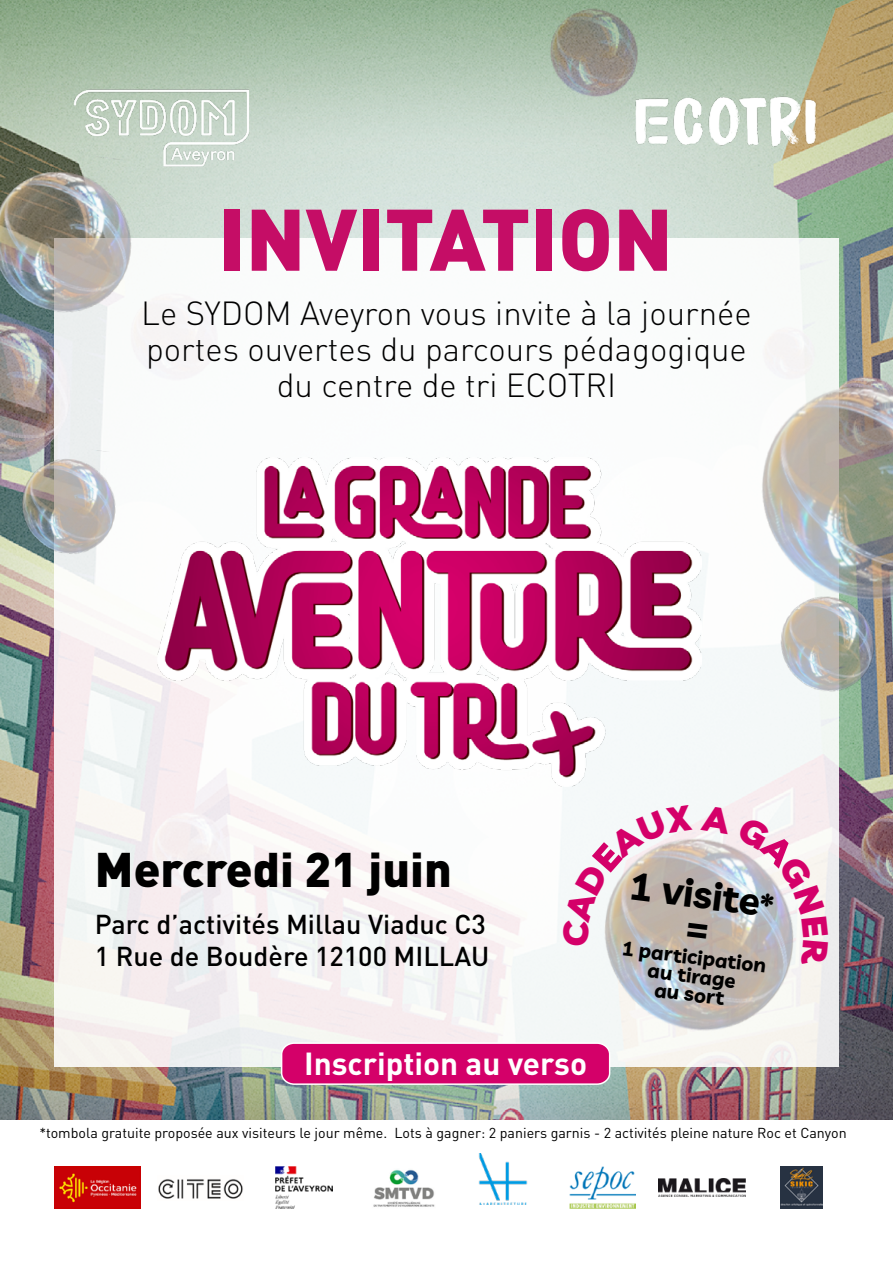
<style>
.page{position:relative;width:893px;height:1263px;background:#fff}
.page>*{position:absolute;margin:0;border:0;box-sizing:border-box;transform-origin:0 0}
.t1{font:900 85.8px "DINOT";color:#c50d66}
.t2{font:900 48px "DINOT";color:#000}
.t3{font:700 38.85px "Livvic";color:#000}
.t4{font:300 33px/36px "DINOT";color:#000;text-align:center}
.t5{font:700 31.5px "DINOT";color:#fff}
.t6{font:500 27px/32.4px "DINOT";color:#000}
.t7{font:700 20.25px/18.6px "Livvic";color:#000;text-align:center}
.t8{font:14.25px "DINOT";color:#000}
.s1{font-size:30.45px}
</style>
<div class="page">
<img style="left:0;top:0;width:893px;height:1119px">
<img style="left:625px;top:80px;width:205px;height:83px">
<img style="left:54px;top:54px;width:233px;height:134px">
<div style="left:54px;top:238px;width:785px;height:828px;background:linear-gradient(to bottom,#fcfefd,#f4f1f2)"></div>
<img style="left:158px;top:458px;width:544px;height:329px">
<svg style="left:280px;top:1042px;width:331px;height:44px;background:#d51b77"></svg>
<img style="left:54px;top:1166px;width:86px;height:43px">
<img style="left:158px;top:1179px;width:85px;height:20px">
<img style="left:276px;top:1166px;width:56px;height:43px">
<img style="left:373px;top:1169px;width:62px;height:38px">
<img style="left:478px;top:1154px;width:50px;height:50px">
<img style="left:570px;top:1166px;width:65px;height:43px">
<img style="left:659px;top:1178px;width:86px;height:19px">
<img style="left:780px;top:1166px;width:43px;height:43px">
<img style="left:589px;top:966px;width:239px;height:85px">
<img style="left:745px;top:357px;width:148px;height:219px">
<img style="left:0;top:144px;width:162px;height:218px">
<img style="left:0;top:438px;width:135px;height:149px">
<img style="left:745px;top:576px;width:148px;height:149px">
<svg style="left:562px;top:804px;width:266px;height:162px"></svg>
<h1 class="t1" style="left:218px;top:181px;width:456px">INVITATION</h1>
<h3 class="t4" style="left:141px;top:293px;width:612px">Le SYDOM Aveyron vous invite à la journée portes ouvertes du parcours pédagogique du centre de tri ECOTRI</h3>
<h2 class="t2" style="left:95px;top:837px;width:358px">Mercredi 21 juin</h2>
<h3 class="t6" style="left:95px;top:907px;width:396px">Parc d’activités Millau Viaduc C3<br>1 Rue de Boudère 12100 MILLAU</h3>
<h3 class="t5" style="left:304px;top:1042px;width:284px">Inscription au verso</h3>
<h3 class="t3" style="left:633px;top:855px;width:147px;rotate:7deg">1 visite<span class="s1">*</span></h3>
<h3 class="t7" style="left:623px;top:937px;width:147px;rotate:7deg">1 participation au tirage<br>au sort</h3>
<p class="t8" style="left:39px;top:1123px;width:809px">*tombola gratuite proposée aux visiteurs le jour même. Lots à gagner: 2 paniers garnis - 2 activités pleine nature Roc et Canyon</p>
</div>
